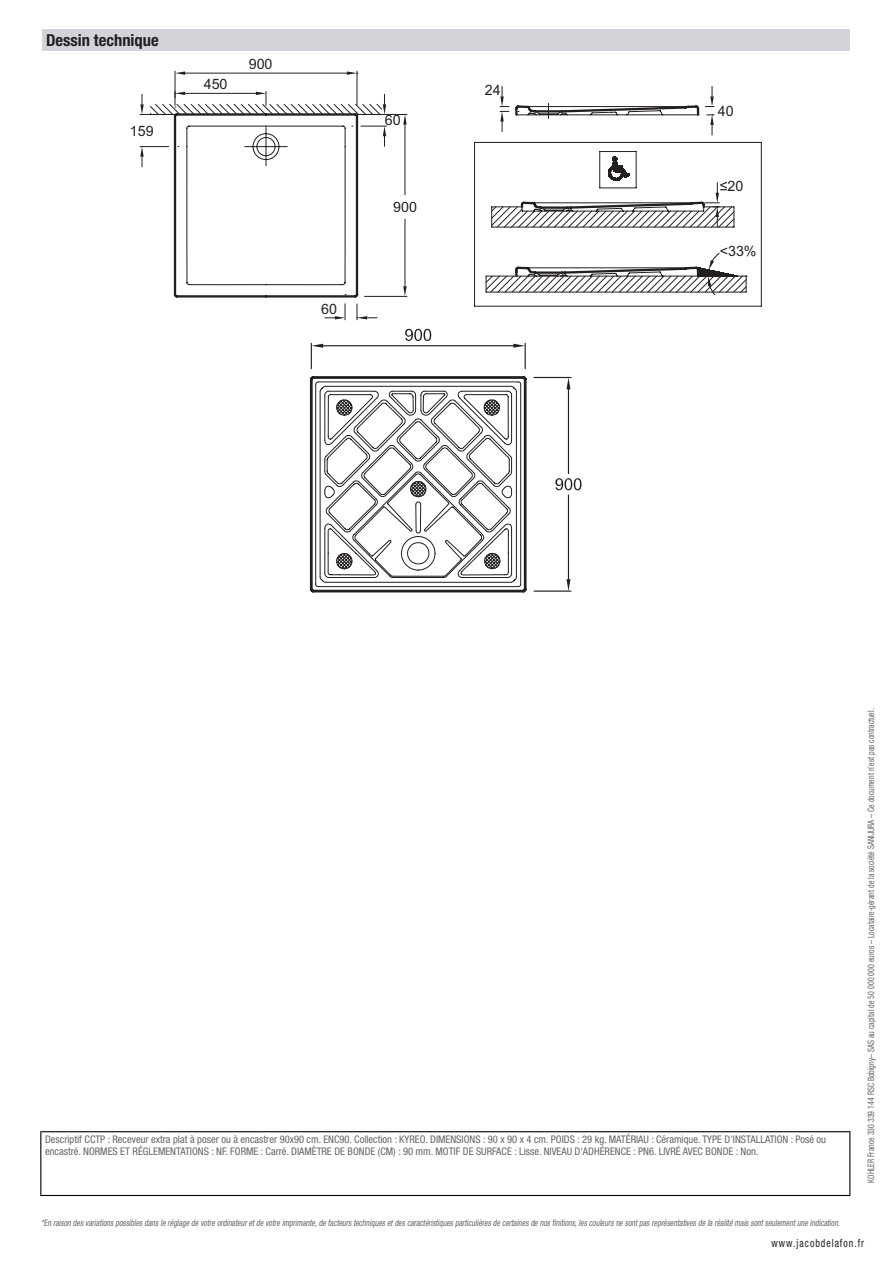
<style>
.page{position:relative;width:893px;height:1263px;background:#fff}
.page>*{position:absolute;margin:0;border:0;box-sizing:border-box;transform-origin:0 0}
.t1{font:700 condensed 16.5px "Helvetica Neue LT Std";color:#231f20}
.t2{font:14.25px "Arial";color:#231f20}
.t3{font:condensed 11.25px "Helvetica Neue LT Std";letter-spacing:.1em;color:#231f20;scale:.87 1}
.t4{font:condensed 10.5px/12px "Helvetica Neue LT Std";color:#626568}
.t5{font:italic condensed 9px "Helvetica Neue LT Std";color:#626568;scale:.87 1}
.t6{font:condensed 9px "Helvetica Neue LT Std";color:#626568;scale:.87 1}
</style>
<div class="page">
<div style="left:42px;top:29px;width:808px;height:21px;background:#d3d4da"></div>
<svg style="left:474px;top:142px;width:288px;height:165px"></svg>
<svg style="left:168px;top:103px;width:579px;height:190px"></svg>
<hr style="left:175px;top:71px;width:1px;height:34px;background:#231f20">
<hr style="left:356px;top:71px;width:1px;height:34px;background:#231f20">
<hr style="left:185px;top:73px;width:162px;height:1px;background:#231f20">
<svg style="left:175px;top:71px;width:10px;height:4px"></svg>
<hr style="left:185px;top:93px;width:71px;height:1px;background:#231f20">
<svg style="left:256px;top:91px;width:10px;height:14px"></svg>
<svg style="left:140px;top:146px;width:29px;height:21px"></svg>
<hr style="left:364px;top:296px;width:43px;height:1px;background:#231f20">
<hr style="left:364px;top:114px;width:43px;height:1px;background:#231f20">
<hr style="left:404px;top:219px;width:1px;height:67px;background:#231f20">
<hr style="left:404px;top:125px;width:1px;height:70px;background:#231f20">
<svg style="left:403px;top:286px;width:4px;height:10px"></svg>
<svg style="left:361px;top:126px;width:25px;height:20px"></svg>
<svg style="left:325px;top:304px;width:21px;height:16px"></svg>
<svg style="left:705px;top:86px;width:9px;height:21px"></svg>
<svg style="left:347px;top:71px;width:11px;height:4px"></svg>
<svg style="left:175px;top:91px;width:10px;height:7px"></svg>
<svg style="left:140px;top:94px;width:28px;height:21px"></svg>
<svg style="left:403px;top:115px;width:4px;height:10px"></svg>
<svg style="left:364px;top:94px;width:22px;height:20px"></svg>
<svg style="left:356px;top:304px;width:21px;height:16px"></svg>
<svg style="left:707px;top:114px;width:7px;height:21px"></svg>
<svg style="left:500px;top:86px;width:9px;height:46px"></svg>
<svg style="left:704px;top:183px;width:15px;height:44px"></svg>
<svg style="left:485px;top:252px;width:262px;height:44px"></svg>
<svg style="left:310px;top:329px;width:217px;height:263px"></svg>
<hr style="left:534px;top:590px;width:37px;height:2px;background:#231f20">
<hr style="left:534px;top:377px;width:37px;height:1px;background:#231f20">
<hr style="left:568px;top:495px;width:1px;height:84px;background:#231f20">
<hr style="left:568px;top:389px;width:1px;height:84px;background:#231f20">
<svg style="left:566px;top:579px;width:4px;height:12px"></svg>
<svg style="left:566px;top:378px;width:4px;height:11px"></svg>
<svg style="left:555px;top:478px;width:27px;height:13px"></svg>
<hr style="left:40px;top:1131px;width:810px;height:1px;background:#040503">
<hr style="left:40px;top:1132px;width:1px;height:63px;background:#040503">
<hr style="left:849px;top:1132px;width:1px;height:63px;background:#040503">
<hr style="left:40px;top:1195px;width:810px;height:1px;background:#040503">
<h1 class="t1" style="left:46px;top:30px;width:114px">Dessin technique</h1>
<h2 class="t2" style="left:130px;top:121px;width:25px">159</h2>
<h2 class="t2" style="left:204px;top:74px;width:25px">450</h2>
<h2 class="t2" style="left:249px;top:54px;width:25px">900</h2>
<h2 class="t2" style="left:321px;top:300px;width:17px">60</h2>
<h2 class="t2" style="left:385px;top:111px;width:17px">60</h2>
<h2 class="t2" style="left:393px;top:197px;width:25px">900</h2>
<h2 class="t2" style="left:485px;top:80px;width:17px">24</h2>
<h2 class="t2" style="left:718px;top:101px;width:17px">40</h2>
<h2 class="t2" style="left:720px;top:176px;width:25px">≤20</h2>
<h2 class="t2" style="left:720px;top:241px;width:38px">&lt;33%</h2>
<p class="t4" style="left:45px;top:1134px;width:782px">Descriptif CCTP : Receveur extra plat à poser ou à encastrer 90x90 cm. ENC90. Collection : KYREO. DIMENSIONS : 90 x 90 x 4 cm. POIDS : 29 kg. MATÉRIAU : Céramique. TYPE D'INSTALLATION : Posé ou encastré. NORMES ET RÉGLEMENTATIONS : NF. FORME : Carré. DIAMÈTRE DE BONDE (CM) : 90 mm. MOTIF DE SURFACE : Lisse. NIVEAU D'ADHÉRENCE : PN6. LIVRÉ AVEC BONDE : Non.</p>
<p class="t6" style="left:866px;top:1183px;width:547px;rotate:-90deg">KOHLER France 330 339 144 RSC Bobigny– SAS au capital de 50 000 000 euros – Locataire-gérant de la société SANIJURA – Ce document n’est pas contractuel.</p>
<p class="t5" style="left:41px;top:1217px;width:922px">*En raison desvariationspossiblesdansle réglage de votre ordinateuretde votre imprimante,de facteurstechniquesetdescaractéristiquesparticulièresde certainesde nosfinitions,lescouleursne sontpasreprésentativesde la réalité maissontseulementune indication.</p>
<p class="t3" style="left:772px;top:1237px;width:108px">www.jacobdelafon.fr</p>
</div>
